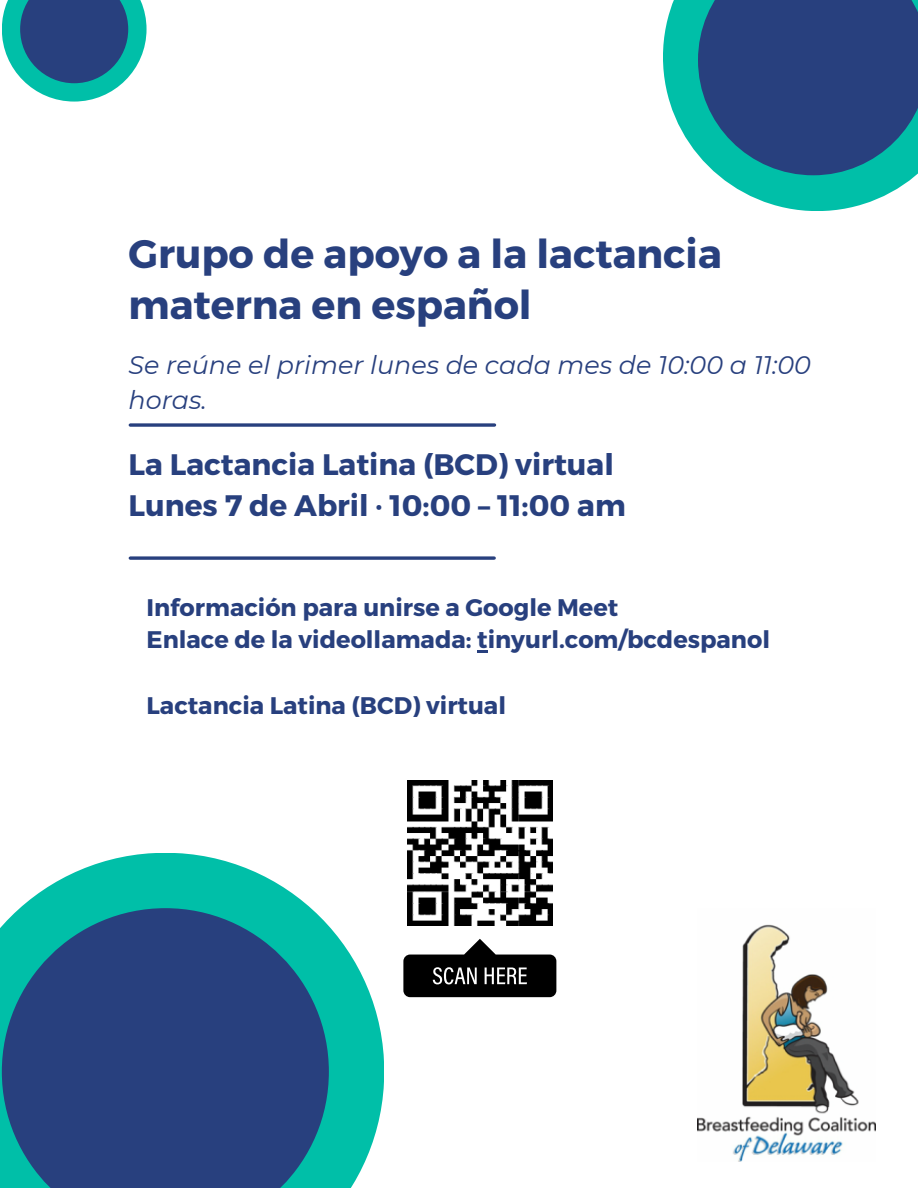
<style>
.page{position:relative;width:918px;height:1188px;background:#fff}
.page>*{position:absolute;margin:0;border:0;box-sizing:border-box;transform-origin:0 0}
.t1{font:700 39.75px/50.7px "Montserrat";color:#28407e}
.t2{font:700 29.7px/41.2px "Montserrat";color:#28407e}
.t3{font:italic 25.35px/35px "Montserrat";color:#28407e}
.t4{font:700 24px/32.7px "Montserrat";color:#28407e}
</style>
<div class="page">
<svg style="left:0;top:853px;width:384px;height:335px;fill:#00bfa8"></svg>
<svg style="left:2px;top:908px;width:327px;height:280px;background:#225585"></svg>
<svg style="left:130px;top:423px;width:365px;height:4px"></svg>
<svg style="left:663px;top:0;width:253px;height:211px;fill:#00bfa8"></svg>
<svg style="left:698px;top:0;width:220px;height:175px;background:#235184"></svg>
<svg style="left:130px;top:556px;width:364px;height:4px"></svg>
<svg style="left:2px;top:0;width:145px;height:102px"></svg>
<img style="left:407px;top:780px;width:146px;height:145px">
<img style="left:698px;top:924px;width:178px;height:237px">
<svg style="left:403px;top:939px;width:153px;height:58px"></svg>
<svg style="left:477px;top:651px;width:11px;height:2px"></svg>
<h1 class="t1" style="left:129px;top:227px;width:595px">Grupo de apoyo a la lactancia materna en español</h1>
<p class="t3" style="left:129px;top:347px;width:684px">Se reúne el primer lunes de cada mes de 10:00 a 11:00 horas.</p>
<p class="t2" style="left:129px;top:442px;width:499px">La Lactancia Latina (BCD) virtual<br>Lunes 7 de Abril · 10:00 – 11:00 am</p>
<h2 class="t4" style="left:147px;top:590px;width:625px">Información para unirse a Google Meet<br>Enlace de la videollamada: tinyurl.com/bcdespanol</h2>
<p class="t4" style="left:147px;top:688px;width:361px">Lactancia Latina (BCD) virtual</p>
</div>
